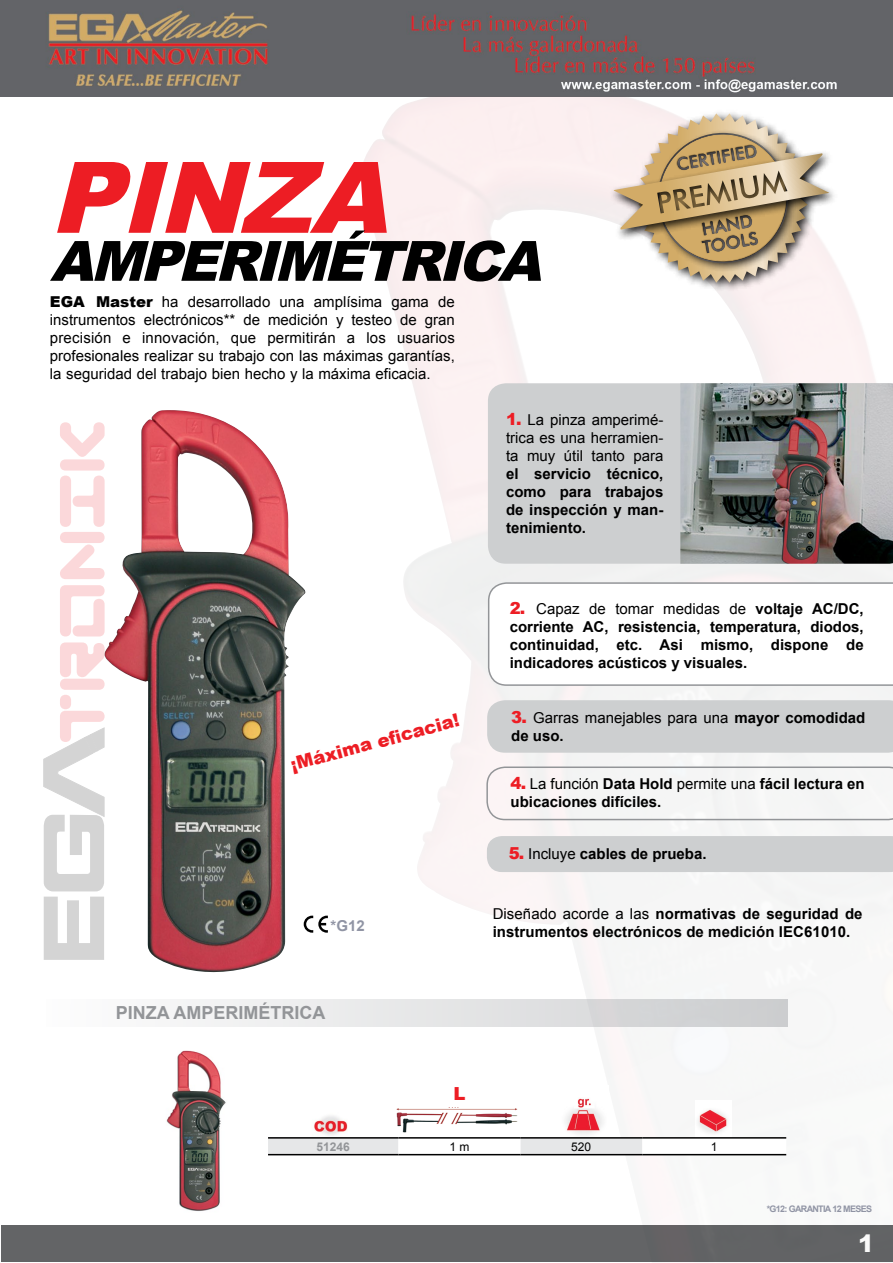
<style>
.page{position:relative;width:893px;height:1263px;background:#fff}
.page>*{position:absolute;margin:0;border:0;box-sizing:border-box;transform-origin:0 0}
.t1{font:italic 900 98.85px "Arial";color:#ed1d24}
.t2{font:italic 900 55.5px "Arial";color:#000}
.t3{font:900 24px "Arial";color:#fff}
.t4{font:900 18.15px "Arial";color:#ed1d24}
.t5{font:700 18px "Arial";color:#939598}
.t6{font:900 18px "Arial";color:#ed1d24}
.t7{font:700 15px/18px "Arial";color:#000;text-align:justify}
.t8{font:15px/18px "Arial";color:#000;text-align:justify}
.t9{font:700 15px "Arial";color:#9094a4}
.t10{font:12px "Arial";color:#000}
.t11{font:700 12px "Arial";color:#939598}
.t12{font:700 9px "Arial";letter-spacing:-.075em;color:#9094a4}
.s1{font-weight:900}
.s2{font-weight:900;font-size:16.5px;color:#ed1d24}
.s3{font-weight:400}
.s4{font-weight:700}
</style>
<div class="page">
<div style="left:1px;top:1225px;width:891px;height:37px;background:#636466"></div>
<img style="left:0;top:0;width:893px;height:97px">
<img style="left:358px;top:97px;width:535px;height:1165px">
<svg style="left:43px;top:642px;width:62px;height:318px"></svg>
<svg style="left:60px;top:585px;width:45px;height:51px"></svg>
<svg style="left:60px;top:422px;width:45px;height:157px"></svg>
<img style="left:696px;top:1101px;width:36px;height:36px">
<img style="left:314px;top:1116px;width:34px;height:20px">
<img style="left:557px;top:1085px;width:51px;height:52px">
<svg style="left:488px;top:582px;width:405px;height:104px"></svg>
<div style="left:487px;top:836px;width:406px;height:36px;background:#cdcfd0"></div>
<svg style="left:486px;top:766px;width:407px;height:54px"></svg>
<div style="left:487px;top:700px;width:406px;height:53px;background:#cdcfd0"></div>
<div style="left:488px;top:383px;width:192px;height:181px;background:#cdcfd0"></div>
<img style="left:680px;top:383px;width:213px;height:181px">
<div style="left:47px;top:999px;width:741px;height:28px;background:linear-gradient(to right,#fefefe,#cccdcf)"></div>
<svg style="left:305px;top:916px;width:23px;height:17px"></svg>
<img style="left:105px;top:410px;width:200px;height:563px">
<svg style="left:268px;top:1138px;width:518px;height:16px"></svg>
<hr style="left:268px;top:1137px;width:130px;height:1px;background:#000">
<hr style="left:398px;top:1137px;width:122px;height:1px;background:#000">
<hr style="left:520px;top:1137px;width:122px;height:1px;background:#000">
<hr style="left:642px;top:1137px;width:144px;height:1px;background:#000">
<hr style="left:268px;top:1154px;width:130px;height:1px;background:#000">
<hr style="left:398px;top:1154px;width:122px;height:1px;background:#000">
<hr style="left:520px;top:1154px;width:122px;height:1px;background:#000">
<hr style="left:642px;top:1154px;width:144px;height:1px;background:#000">
<img style="left:166px;top:1050px;width:60px;height:161px">
<img style="left:394px;top:1108px;width:126px;height:24px">
<div style="left:634px;top:109px;width:184px;height:184px;background:#000;opacity:.87"></div>
<div style="left:609px;top:149px;width:229px;height:92px;background:#000;opacity:.87"></div>
<svg style="left:614px;top:113px;width:215px;height:170px"></svg>
<h1 class="t1" style="left:50px;top:126px;width:372px">PINZA</h1>
<h2 class="t2" style="left:50px;top:221px;width:512px">AMPERIMÉTRICA</h2>
<p class="t8" style="left:50px;top:293px;width:406px"><span class="s1">EGA Master</span> ha desarrollado una amplísima gama de instrumentos electrónicos** de medición y testeo de gran precisión e innovación, que permitirán a los usuarios profesionales realizar su trabajo con las máximas garantías, la seguridad del trabajo bien hecho y la máxima eficacia.</p>
<p class="t8" style="left:506px;top:411px;width:159px"><span class="s2">1.</span> La pinza amperimé&shy;trica es una herramien&shy;ta muy útil tanto para</p>
<p class="t7" style="left:506px;top:466px;width:159px">el servicio técnico, como para trabajos de inspección y man&shy;tenimiento.</p>
<p class="t4" style="left:287px;top:752px;width:176px;rotate:-15deg">¡Máxima efi cacia!</p>
<p class="t9" style="left:330px;top:916px;width:36px">*G12</p>
<p class="t5" style="left:116px;top:1000px;width:211px">PINZA AMPERIMÉTRICA</p>
<p class="t6" style="left:454px;top:1080px;width:14px">L</p>
<p class="t7" style="left:510px;top:600px;width:356px"><span class="s2">2.</span> <span class="s3">Capaz de tomar medidas de</span> voltaje AC/DC, corriente AC, resistencia, temperatura, diodos, continuidad, etc. Asi mismo, dispone de indicadores acústicos y visuales.</p>
<p class="t8" style="left:511px;top:709px;width:356px"><span class="s2">3.</span> Garras manejables para una <span class="s4">mayor comodidad de uso.</span></p>
<p class="t7" style="left:510px;top:775px;width:355px"><span class="s2">4.</span> <span class="s3">La función</span> Data Hold <span class="s3">permite una</span> fácil lectura en ubicaciones difíciles.</p>
<p class="t7" style="left:509px;top:845px;width:199px"><span class="s2">5.</span> <span class="s3">Incluye</span> cables de prueba.</p>
<p class="t7" style="left:493px;top:905px;width:371px"><span class="s3">Diseñado acorde a las</span> normativas de seguridad de instrumentos electrónicos de medición IEC61010.</p>
<p class="t11" style="left:317px;top:1138px;width:35px">51246</p>
<p class="t10" style="left:449px;top:1138px;width:22px">1 m</p>
<p class="t10" style="left:571px;top:1138px;width:22px">520</p>
<p class="t10" style="left:711px;top:1138px;width:8px">1</p>
<p class="t12" style="left:767px;top:1203px;width:107px">*G12: GARANTIA 12 MESES</p>
<h3 class="t3" style="left:858px;top:1226px;width:18px">1</h3>
</div>
